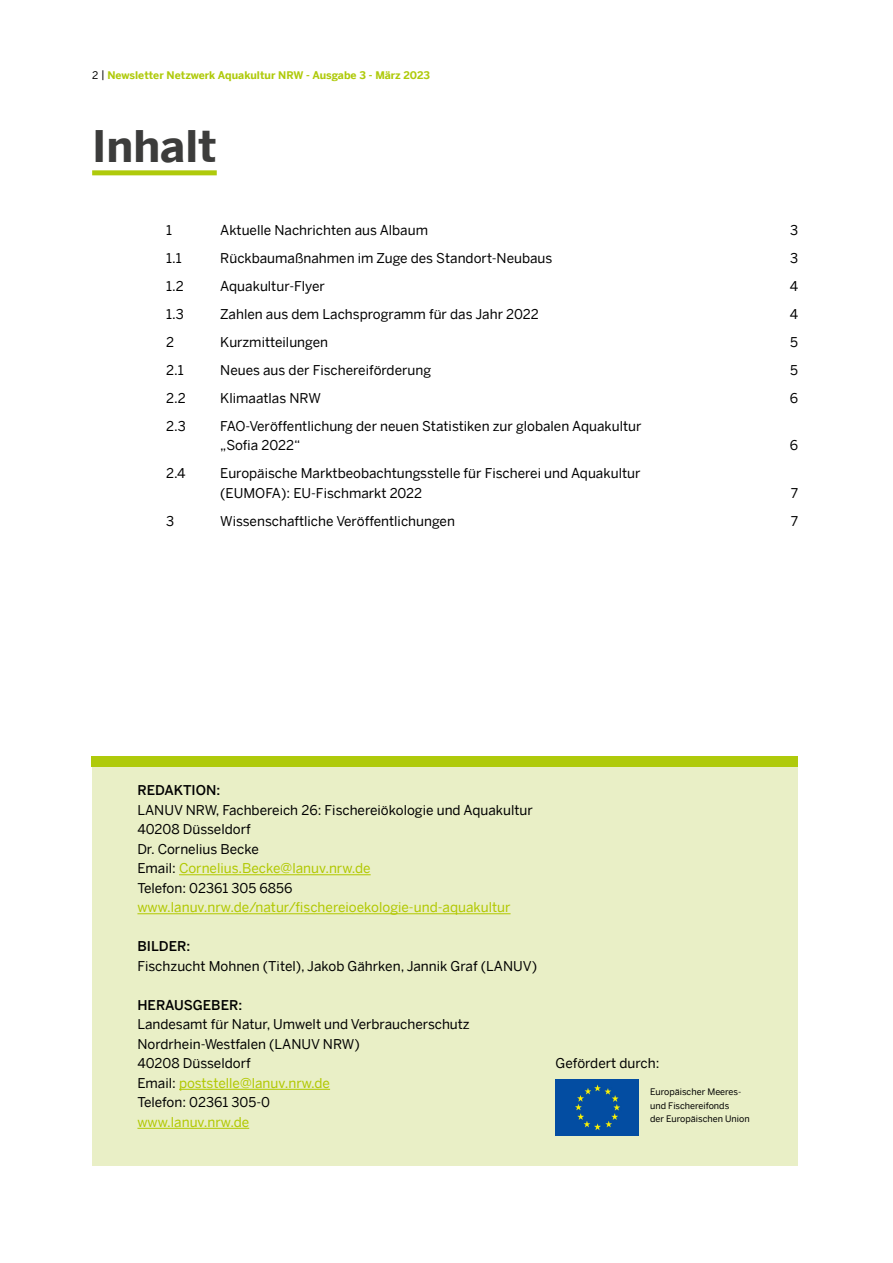
<style>
.page{position:relative;width:893px;height:1263px;background:#fff}
.page>*{position:absolute;margin:0;border:0;box-sizing:border-box;transform-origin:0 0}
.Newsletter{font:700 43.5px "Benton Sans";color:#3c3c3b}
.Fließtext{font:13.5px/19.5px "Benton Sans";color:#000}
.Absatzformat_1{font:13.5px "Benton Sans";color:#000}
.t1{font:700 10.5px "Benton Sans";color:#afca0b}
.Logobeschriftung{font:9px "Benton Sans";color:#000}
.s1{font-weight:400;color:#000}
.s2{font-weight:500}
.s3{color:#b1c800}
</style>
<div class="page">
<div style="left:92px;top:766px;width:706px;height:400px;background:#e9efc6"></div>
<hr style="left:179px;top:874px;width:192px;height:1px;background:#b1c800">
<hr style="left:137px;top:913px;width:374px;height:1px;background:#b1c800">
<hr style="left:179px;top:1089px;width:151px;height:1px;background:#b1c800">
<hr style="left:137px;top:1128px;width:112px;height:1px;background:#b1c800">
<div style="left:92px;top:756px;width:706px;height:10px;background:#afca0b"></div>
<img style="left:556px;top:1079px;width:83px;height:56px">
<div style="left:92px;top:170px;width:125px;height:5px;background:#afca0b"></div>
<p class="t1" style="left:92px;top:69px;width:339px"><span class="s1">2 |</span> Newsletter Netzwerk Aquakultur NRW - Ausgabe 3 - März 2023</p>
<p class="Newsletter" style="left:92px;top:120px;width:126px">Inhalt</p>
<p class="Absatzformat_1" style="left:166px;top:222px;width:7px">1</p>
<p class="Absatzformat_1" style="left:220px;top:222px;width:209px">Aktuelle Nachrichten aus Albaum</p>
<p class="Absatzformat_1" style="left:790px;top:222px;width:10px">3</p>
<p class="Fließtext" style="left:166px;top:248px;width:17px">1.1</p>
<p class="Fließtext" style="left:220px;top:248px;width:334px">Rückbaumaßnahmen im Zuge des Standort-Neubaus</p>
<p class="Fließtext" style="left:790px;top:248px;width:10px">3</p>
<p class="Fließtext" style="left:166px;top:276px;width:19px">1.2</p>
<p class="Fließtext" style="left:220px;top:276px;width:106px">Aquakultur-Flyer</p>
<p class="Fließtext" style="left:790px;top:276px;width:10px">4</p>
<p class="Fließtext" style="left:166px;top:304px;width:19px">1.3</p>
<p class="Fließtext" style="left:220px;top:304px;width:320px">Zahlen aus dem Lachsprogramm für das Jahr 2022</p>
<p class="Fließtext" style="left:790px;top:304px;width:10px">4</p>
<p class="Fließtext" style="left:166px;top:332px;width:9px">2</p>
<p class="Fließtext" style="left:220px;top:332px;width:109px">Kurzmitteilungen</p>
<p class="Fließtext" style="left:790px;top:332px;width:9px">5</p>
<p class="Fließtext" style="left:166px;top:360px;width:19px">2.1</p>
<p class="Fließtext" style="left:220px;top:360px;width:212px">Neues aus der Fischereiförderung</p>
<p class="Fließtext" style="left:790px;top:360px;width:9px">5</p>
<p class="Fließtext" style="left:166px;top:388px;width:21px">2.2</p>
<p class="Fließtext" style="left:220px;top:388px;width:102px">Klimaatlas NRW</p>
<p class="Fließtext" style="left:790px;top:388px;width:10px">6</p>
<p class="Fließtext" style="left:166px;top:416px;width:21px">2.3</p>
<p class="Fließtext" style="left:220px;top:416px;width:423px">FAO-Veröffentlichung der neuen Statistiken zur globalen Aquakultur „Sofia 2022“</p>
<p class="Fließtext" style="left:790px;top:435px;width:10px">6</p>
<p class="Fließtext" style="left:166px;top:463px;width:21px">2.4</p>
<p class="Fließtext" style="left:220px;top:463px;width:422px">Europäische Marktbeobachtungsstelle für Fischerei und Aquakultur (EUMOFA): EU-Fischmarkt 2022</p>
<p class="Fließtext" style="left:791px;top:483px;width:9px">7</p>
<p class="Fließtext" style="left:166px;top:511px;width:10px">3</p>
<p class="Fließtext" style="left:220px;top:511px;width:236px">Wissenschaftliche Veröffentlichungen</p>
<p class="Fließtext" style="left:791px;top:511px;width:9px">7</p>
<p class="Fließtext" style="left:137px;top:780px;width:397px"><span class="s2">REDAKTION:<br></span>LANUV NRW, Fachbereich 26: Fischereiökologie und Aquakultur 40208 Düsseldorf<br>Dr. Cornelius Becke<br>Email: <span class="s3">Cornelius.Becke@lanuv.nrw.de<br></span>Telefon: 02361 305 6856 <span class="s3">www.lanuv.nrw.de/natur/fischereioekologie-und-aquakultur</span></p>
<p class="Fließtext" style="left:137px;top:936px;width:401px"><span class="s2">BILDER:<br></span>Fischzucht Mohnen (Titel), Jakob Gährken, Jannik Graf (LANUV)</p>
<p class="Fließtext" style="left:137px;top:995px;width:334px"><span class="s2">HERAUSGEBER:<br></span>Landesamt für Natur, Umwelt und Verbraucherschutz<br>Nordrhein-Westfalen (LANUV NRW)<br>40208 Düsseldorf<br>Email: <span class="s3">poststelle@lanuv.nrw.de<br></span>Telefon: 02361 305-0<br><span class="s3">www.lanuv.nrw.de</span></p>
<p class="Fließtext" style="left:556px;top:1053px;width:105px">Gefördert durch:</p>
<p class="Logobeschriftung" style="left:650px;top:1087px;width:93px">Europäischer Meeres-</p>
<p class="Logobeschriftung" style="left:650px;top:1100px;width:81px">und Fischereifonds</p>
<p class="Logobeschriftung" style="left:650px;top:1114px;width:101px">der Europäischen Union</p>
</div>
